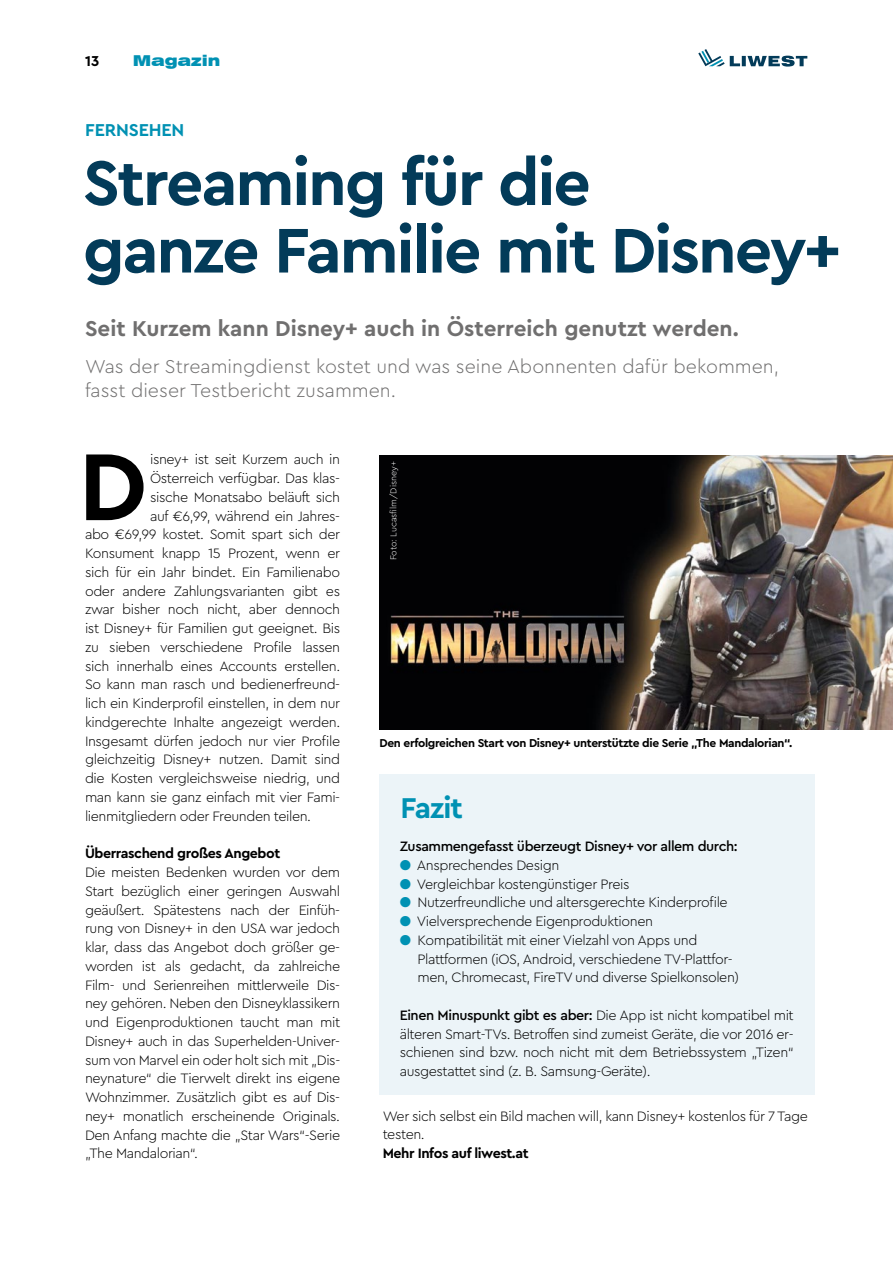
<style>
.page{position:relative;width:893px;height:1263px;background:#fff}
.page>*{position:absolute;margin:0;border:0;box-sizing:border-box;transform-origin:0 0}
.t1{font:700 99.45px "Cera PRO";color:#000}
.t2{font:700 66px/67.5px "Cera PRO";letter-spacing:-.03em;color:#033b59}
.t3{font:700 30px "Cera PRO";letter-spacing:-.03em;color:#0091b3}
.t4{font:700 22.5px "Cera PRO";color:#706f6f}
.t5{font:300 19.5px/24px "Cera PRO";color:#706f6f}
.t6{font:700 18px "Cera PRO";letter-spacing:-.01em;color:#0091b3}
.t7{font:900 expanded 15px "Swiss 721 BT";color:#0091b3}
.t8{font:700 15px "Cera PRO";color:#000}
.t9{font:300 14.25px/18.8px "Cera PRO";letter-spacing:-.03em;color:#000;text-align:justify}
.t10{font:700 14.25px "Cera PRO";letter-spacing:-.03em;color:#000}
.t11{font:500 14.25px "Cera PRO";letter-spacing:-.03em;color:#000}
.t12{font:700 12px "Cera PRO";letter-spacing:-.03em;color:#000}
.t13{font:300 9px "Cera PRO";color:#fff}
.s1{color:#0091b3}
.s2{font-weight:500}
</style>
<div class="page">
<div style="left:379px;top:774px;width:436px;height:321px;background:#ecf4f8"></div>
<img style="left:379px;top:455px;width:514px;height:274px">
<svg style="left:698px;top:49px;width:109px;height:18px"></svg>
<p class="t8" style="left:85px;top:51px;width:16px">13</p>
<p class="t7" style="left:133px;top:52px;width:89px">Magazin</p>
<p class="t6" style="left:85px;top:118px;width:101px">FERNSEHEN</p>
<h2 class="t2" style="left:83px;top:146px;width:760px">Streaming für die<br>ganze Familie mit Disney+</h2>
<h3 class="t4" style="left:85px;top:313px;width:655px">Seit Kurzem kann Disney+ auch in Österreich genutzt werden.</h3>
<h3 class="t5" style="left:85px;top:354px;width:695px">Was der Streamingdienst kostet und was seine Abonnenten dafür bekommen, fasst dieser Testbericht zusammen.</h3>
<p class="t9" style="left:150px;top:450px;width:192px">isney+ ist seit Kurzem auch in</p>
<p class="t9" style="left:150px;top:468px;width:192px">Österreich verfügbar. Das klas-</p>
<p class="t9" style="left:150px;top:487px;width:192px">sische Monatsabo beläuft sich</p>
<p class="t9" style="left:150px;top:506px;width:192px">auf €6,99, während ein Jahres-</p>
<p class="t9" style="left:85px;top:525px;width:257px">abo €69,99 kostet. Somit spart sich der</p>
<p class="t9" style="left:85px;top:543px;width:257px">Konsument knapp 15 Prozent, wenn er</p>
<p class="t9" style="left:85px;top:562px;width:257px">sich für ein Jahr bindet. Ein Familienabo</p>
<p class="t9" style="left:85px;top:581px;width:257px">oder andere Zahlungsvarianten gibt es</p>
<p class="t9" style="left:85px;top:600px;width:257px">zwar bisher noch nicht, aber dennoch</p>
<p class="t9" style="left:85px;top:618px;width:257px">ist Disney+ für Familien gut geeignet. Bis</p>
<p class="t9" style="left:85px;top:637px;width:257px">zu sieben verschiedene Profile lassen</p>
<p class="t9" style="left:85px;top:656px;width:257px">sich innerhalb eines Accounts erstellen.</p>
<p class="t9" style="left:85px;top:675px;width:257px">So kann man rasch und bedienerfreund-</p>
<p class="t9" style="left:85px;top:693px;width:257px">lich ein Kinderprofil einstellen, in dem nur</p>
<p class="t9" style="left:85px;top:712px;width:257px">kindgerechte Inhalte angezeigt werden.</p>
<p class="t9" style="left:85px;top:731px;width:257px">Insgesamt dürfen jedoch nur vier Profile</p>
<p class="t9" style="left:85px;top:750px;width:257px">gleichzeitig Disney+ nutzen. Damit sind</p>
<p class="t9" style="left:85px;top:768px;width:257px">die Kosten vergleichsweise niedrig, und</p>
<p class="t9" style="left:85px;top:787px;width:257px">man kann sie ganz einfach mit vier Fami-</p>
<p class="t9" style="left:85px;top:806px;width:228px">lienmitgliedern oder Freunden teilen.</p>
<p class="t10" style="left:85px;top:844px;width:197px">Überraschend großes Angebot</p>
<p class="t9" style="left:85px;top:862px;width:257px">Die meisten Bedenken wurden vor dem Start bezüglich einer geringen Auswahl geäußert. Spätestens nach der Einfüh&shy;rung von Disney+ in den USA war jedoch klar, dass das Angebot doch größer ge&shy;worden ist als gedacht, da zahlreiche Film- und Serienreihen mittlerweile Dis&shy;ney gehören. Neben den Disneyklassikern und Eigenproduktionen taucht man mit Disney+ auch in das Superhelden-Univer&shy;sum von Marvel ein oder holt sich mit „Dis&shy;neynature“ die Tierwelt direkt ins eigene Wohnzimmer. Zusätzlich gibt es auf Dis&shy;ney+ monatlich erscheinende Originals.<br>Den Anfang machte die „Star Wars“-Serie „The Mandalorian“.</p>
<h1 class="t1" style="left:79px;top:421px;width:70px">D</h1>
<p class="t13" style="left:387px;top:560px;width:100px;rotate:-90deg">Foto: Lucasfilm/Disney+</p>
<p class="t12" style="left:379px;top:735px;width:414px">Den erfolgreichen Start von Disney+ unterstützte die Serie „The Mandalorian“.</p>
<h3 class="t3" style="left:400px;top:788px;width:64px">Fazit</h3>
<p class="t11" style="left:400px;top:837px;width:340px">Zusammengefasst überzeugt Disney+ vor allem durch:</p>
<p class="t9" style="left:400px;top:855px;width:161px"><span class="s1">●</span> Ansprechendes Design</p>
<p class="t9" style="left:400px;top:874px;width:231px"><span class="s1">●</span> Vergleichbar kostengünstiger Preis</p>
<p class="t9" style="left:400px;top:892px;width:330px"><span class="s1">●</span> Nutzerfreundliche und altersgerechte Kinderprofile</p>
<p class="t9" style="left:400px;top:911px;width:255px"><span class="s1">●</span> Vielversprechende Eigenproduktionen</p>
<p class="t9" style="left:417px;top:930px;width:323px;text-align:left;text-indent:-18px"><span class="s1">●</span> Kompatibilität mit einer Vielzahl von Apps und<br>Plattformen (iOS, Android, verschiedene TV-Plattfor&shy;men, Chromecast, FireTV und diverse Spielkonsolen)</p>
<p class="t9" style="left:400px;top:1005px;width:396px"><span class="s2">Einen Minuspunkt gibt es aber:</span> Die App ist nicht kompatibel mit älteren Smart-TVs. Betroffen sind zumeist Geräte, die vor 2016 er&shy;schienen sind bzw. noch nicht mit dem Betriebssystem „Tizen“ ausgestattet sind (z. B. Samsung-Geräte).</p>
<p class="t9" style="left:383px;top:1106px;width:427px">Wer sich selbst ein Bild machen will, kann Disney+ kostenlos für 7 Tage testen.</p>
<p class="t10" style="left:383px;top:1144px;width:147px">Mehr Infos auf liwest.at</p>
</div>
